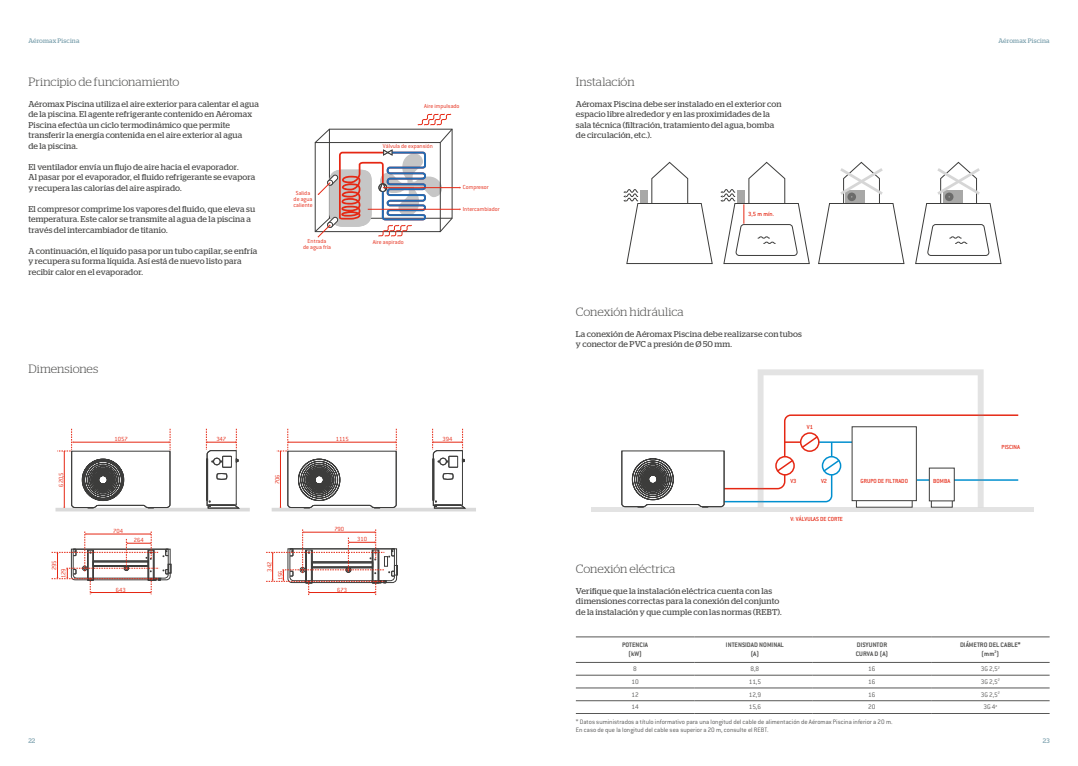
<style>
.page{position:relative;width:1078px;height:766px;background:#fff}
.page>*{position:absolute;margin:0;border:0;box-sizing:border-box;transform-origin:0 0}
.t1{font:300 12px "Stag";color:#4a4a49}
.t2{font:8.5px/10.5px "Stag";letter-spacing:.015em;color:#4a4a49}
.t3{font:700 7.2px/8.5px "EURO Conduit";color:#575756;text-align:center}
.t4{font:300 7.2px "EURO Conduit";letter-spacing:-.01em;color:#575756}
.t5{font:300 7px/7.5px "EURO Conduit";color:#575756}
.t6{font:500 6.5px "EURO Conduit";color:#e52713}
.t7{font:300 6.5px/9.6px "EURO Conduit";letter-spacing:-.01em;color:#e52713}
.t8{font:6.5px "Stag";letter-spacing:.025em;color:#749ba9}
.t9{font:300 6.4px/5.9px "EURO Conduit";color:#e52713;text-align:center}
</style>
<div class="page">
<svg style="left:55px;top:428px;width:195px;height:83px"></svg>
<svg style="left:271px;top:428px;width:205px;height:83px"></svg>
<svg style="left:52px;top:531px;width:119px;height:63px"></svg>
<svg style="left:266px;top:529px;width:131px;height:66px"></svg>
<svg style="left:623px;top:162px;width:89px;height:102px"></svg>
<svg style="left:720px;top:162px;width:89px;height:102px"></svg>
<svg style="left:818px;top:162px;width:86px;height:102px"></svg>
<svg style="left:915px;top:162px;width:86px;height:102px"></svg>
<hr style="left:575px;top:636px;width:119px;height:1px;background:#575756">
<hr style="left:694px;top:636px;width:118px;height:1px;background:#575756">
<hr style="left:812px;top:636px;width:118px;height:1px;background:#575756">
<hr style="left:930px;top:636px;width:119px;height:1px;background:#575756">
<hr style="left:575px;top:662px;width:119px;height:1px;background:#575756">
<hr style="left:694px;top:662px;width:118px;height:1px;background:#575756">
<hr style="left:812px;top:662px;width:118px;height:1px;background:#575756">
<hr style="left:930px;top:662px;width:119px;height:1px;background:#575756">
<hr style="left:575px;top:674px;width:119px;height:1px;background:#575756">
<hr style="left:694px;top:674px;width:118px;height:1px;background:#575756">
<hr style="left:812px;top:674px;width:118px;height:1px;background:#575756">
<hr style="left:930px;top:674px;width:119px;height:1px;background:#575756">
<hr style="left:575px;top:687px;width:119px;height:1px;background:#575756">
<hr style="left:694px;top:687px;width:118px;height:1px;background:#575756">
<hr style="left:812px;top:687px;width:118px;height:1px;background:#575756">
<hr style="left:930px;top:687px;width:119px;height:1px;background:#575756">
<hr style="left:575px;top:700px;width:119px;height:1px;background:#575756">
<hr style="left:694px;top:700px;width:118px;height:1px;background:#575756">
<hr style="left:812px;top:700px;width:118px;height:1px;background:#575756">
<hr style="left:930px;top:700px;width:119px;height:1px;background:#575756">
<hr style="left:575px;top:713px;width:119px;height:1px;background:#575756">
<hr style="left:694px;top:713px;width:118px;height:1px;background:#575756">
<hr style="left:812px;top:713px;width:118px;height:1px;background:#575756">
<hr style="left:930px;top:713px;width:119px;height:1px;background:#575756">
<hr style="left:591px;top:507px;width:442px;height:4px;background:#e3e3e3">
<svg style="left:621px;top:369px;width:398px;height:138px"></svg>
<div style="left:315px;top:142px;width:125px;height:90px;border:1px solid #3c3c3b"></div>
<svg style="left:315px;top:129px;width:15px;height:14px"></svg>
<hr style="left:383px;top:187px;width:77px;height:1px;background:#e52713">
<hr style="left:367px;top:209px;width:93px;height:1px;background:#e52713">
<svg style="left:417px;top:113px;width:35px;height:30px"></svg>
<svg style="left:315px;top:150px;width:137px;height:87px"></svg>
<p class="t8" style="left:28px;top:36px;width:53px">Aéromax Piscina</p>
<p class="t8" style="left:998px;top:36px;width:53px">Aéromax Piscina</p>
<h1 class="t1" style="left:28px;top:75px;width:152px">Principio de funcionamiento</h1>
<h1 class="t1" style="left:575px;top:75px;width:60px">Instalación</h1>
<p class="t2" style="left:28px;top:98px;width:232px">Aéromax Piscina utiliza el aire exterior para calentar el agua de la piscina. El agente refrigerante contenido en Aéromax Piscina efectúa un ciclo termodinámico que permite transferir la energía contenida en el aire exterior al agua<br>de la piscina.</p>
<p class="t2" style="left:28px;top:161px;width:228px">El ventilador envía un flujo de aire hacia el evaporador.<br>Al pasar por el evaporador, el fluido refrigerante se evapora y recupera las calorías del aire aspirado.</p>
<p class="t2" style="left:28px;top:203px;width:228px">El compresor comprime los vapores del fluido, que eleva su temperatura. Este calor se transmite al agua de la piscina a través del intercambiador de titanio.</p>
<p class="t2" style="left:28px;top:245px;width:230px">A continuación, el líquido pasa por un tubo capilar, se enfría y recupera su forma líquida. Así está de nuevo listo para recibir calor en el evaporador.</p>
<p class="t9" style="left:424px;top:103px;width:37px">Aire impulsado</p>
<p class="t9" style="left:383px;top:143px;width:52px">Válvula de expansión</p>
<p class="t9" style="left:293px;top:190px;width:21px">Salida de agua caliente</p>
<p class="t9" style="left:303px;top:238px;width:29px">Entrada<br>de agua fría</p>
<p class="t9" style="left:372px;top:239px;width:32px">Aire aspirado</p>
<p class="t9" style="left:462px;top:184px;width:28px">Compresor</p>
<p class="t9" style="left:462px;top:206px;width:38px">Intercambiador</p>
<p class="t2" style="left:575px;top:98px;width:207px">Aéromax Piscina debe ser instalado en el exterior con espacio libre alrededor y en las proximidades de la sala técnica (filtración, tratamiento del agua, bomba de circulación, etc.).</p>
<p class="t6" style="left:748px;top:210px;width:27px">3,5 m mín.</p>
<h1 class="t1" style="left:575px;top:305px;width:109px">Conexión hidráulica</h1>
<p class="t2" style="left:575px;top:328px;width:227px">La conexión de Aéromax Piscina debe realizarse con tubos y conector de PVC a presión de Ø 50 mm.</p>
<h1 class="t1" style="left:28px;top:361px;width:71px">Dimensiones</h1>
<p class="t6" style="left:806px;top:422px;width:8px">V1</p>
<p class="t7" style="left:114px;top:434px;width:15px">1057</p>
<p class="t7" style="left:216px;top:434px;width:11px">347</p>
<p class="t7" style="left:336px;top:434px;width:15px">1115</p>
<p class="t7" style="left:442px;top:434px;width:11px">394</p>
<p class="t6" style="left:1001px;top:443px;width:20px">PISCINA</p>
<p class="t7" style="left:56px;top:486px;width:16px;rotate:-90deg">620,5</p>
<p class="t7" style="left:272px;top:484px;width:11px;rotate:-90deg">706</p>
<p class="t6" style="left:790px;top:477px;width:8px">V3</p>
<p class="t6" style="left:820px;top:477px;width:8px">V2</p>
<p class="t6" style="left:933px;top:477px;width:19px">BOMBA</p>
<p class="t6" style="left:860px;top:477px;width:49px">GRUPO DE FILTRADO</p>
<p class="t6" style="left:790px;top:515px;width:54px">V: VÁLVULAS DE CORTE</p>
<p class="t7" style="left:113px;top:526px;width:11px">704</p>
<p class="t7" style="left:334px;top:524px;width:11px">790</p>
<p class="t7" style="left:134px;top:535px;width:11px">264</p>
<p class="t7" style="left:357px;top:534px;width:11px">310</p>
<p class="t7" style="left:49px;top:578px;width:19px;text-indent:8px;rotate:-90deg">295<br>129</p>
<p class="t7" style="left:264px;top:580px;width:20px;line-height:10.8px;text-indent:9px;rotate:-90deg">342<br>156</p>
<h1 class="t1" style="left:575px;top:561px;width:101px">Conexión eléctrica</h1>
<p class="t7" style="left:116px;top:584px;width:11px">643</p>
<p class="t7" style="left:337px;top:584px;width:11px">673</p>
<p class="t2" style="left:575px;top:585px;width:207px">Verifique que la instalación eléctrica cuenta con las dimensiones correctas para la conexión del conjunto de la instalación y que cumple con las normas (REBT).</p>
<p class="t3" style="left:622px;top:640px;width:28px">POTENCIA (kW)</p>
<p class="t3" style="left:725px;top:640px;width:59px">INTENSIDAD NOMINAL (A)</p>
<p class="t3" style="left:855px;top:640px;width:34px;text-align:left">DISYUNTOR<br>CURVA D (A)</p>
<p class="t3" style="left:959px;top:640px;width:62px">DIÁMETRO DEL CABLE* (mm<sup>2</sup>)</p>
<p class="t4" style="left:633px;top:664px;width:5px">8</p>
<p class="t4" style="left:750px;top:664px;width:10px">8,8</p>
<p class="t4" style="left:868px;top:664px;width:9px">16</p>
<p class="t4" style="left:980px;top:664px;width:21px">3G 2,5<sup>2</sup></p>
<p class="t4" style="left:631px;top:677px;width:9px">10</p>
<p class="t4" style="left:748px;top:677px;width:14px">11,5</p>
<p class="t4" style="left:868px;top:677px;width:9px">16</p>
<p class="t4" style="left:980px;top:677px;width:21px">3G 2,5<sup>2</sup></p>
<p class="t4" style="left:631px;top:690px;width:9px">12</p>
<p class="t4" style="left:748px;top:690px;width:14px">12,9</p>
<p class="t4" style="left:868px;top:690px;width:9px">16</p>
<p class="t4" style="left:980px;top:690px;width:21px">3G 2,5<sup>2</sup></p>
<p class="t4" style="left:631px;top:703px;width:9px">14</p>
<p class="t4" style="left:748px;top:703px;width:14px">15,6</p>
<p class="t4" style="left:868px;top:703px;width:9px">20</p>
<p class="t4" style="left:983px;top:703px;width:15px">3G 4<sup>z</sup></p>
<p class="t5" style="left:575px;top:718px;width:318px">* Datos suministrados a título informativo para una longitud del cable de alimentación de Aéromax Piscina inferior a 20 m.<br>En caso de que la longitud del cable sea superior a 20 m, consulte el REBT.</p>
<p class="t8" style="left:28px;top:736px;width:8px">22</p>
<p class="t8" style="left:1042px;top:736px;width:8px">23</p>
</div>
